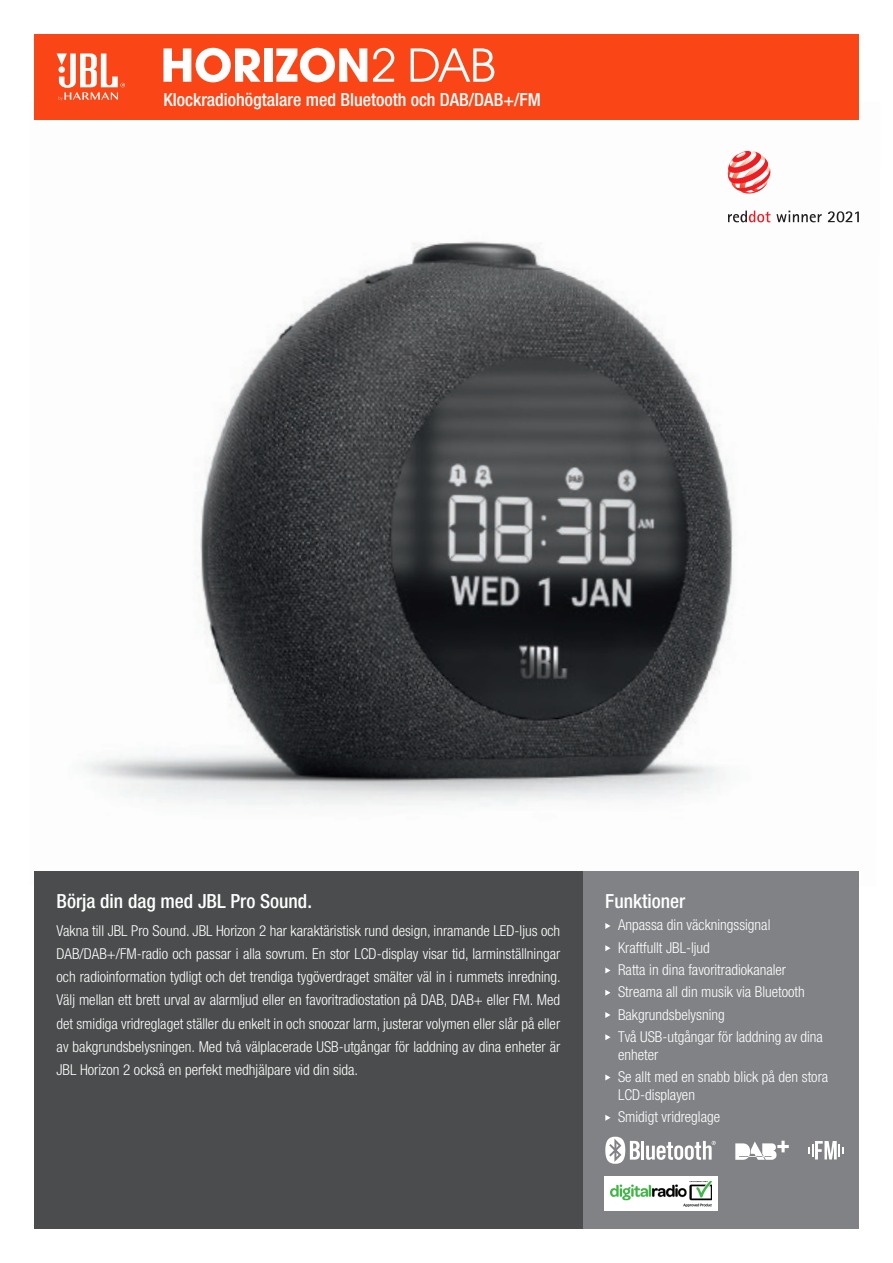
<style>
.page{position:relative;width:893px;height:1263px;background:#fff}
.page>*{position:absolute;margin:0;border:0;box-sizing:border-box;transform-origin:0 0}
.t1{font:500 condensed 19.5px "Helvetica Neue LT Pro";color:#fff}
.t2{font:500 condensed 18px "Helvetica Neue LT Pro";color:#fff}
.t3{font:300 condensed 15px/23.2px "Helvetica Neue LT Pro";color:#fff}
</style>
<div class="page">
<img style="left:34px;top:119px;width:825px;height:753px">
<div style="left:34px;top:34px;width:825px;height:85px;background:#fa4616"></div>
<svg style="left:57px;top:53px;width:68px;height:48px"></svg>
<div style="left:583px;top:872px;width:276px;height:357px;background:#808285"></div>
<svg style="left:605px;top:923px;width:5px;height:6px"></svg>
<svg style="left:605px;top:945px;width:5px;height:6px"></svg>
<svg style="left:605px;top:967px;width:5px;height:6px"></svg>
<svg style="left:605px;top:990px;width:5px;height:6px"></svg>
<svg style="left:605px;top:1012px;width:5px;height:6px"></svg>
<svg style="left:605px;top:1034px;width:5px;height:6px"></svg>
<svg style="left:605px;top:1074px;width:5px;height:6px"></svg>
<svg style="left:605px;top:1115px;width:5px;height:6px"></svg>
<div style="left:34px;top:872px;width:549px;height:357px;background:#4b4c4d"></div>
<svg style="left:163px;top:48px;width:98px;height:34px"></svg>
<div style="left:264px;top:48px;width:9px;height:34px;background:#fff"></div>
<svg style="left:276px;top:48px;width:91px;height:34px"></svg>
<svg style="left:373px;top:48px;width:21px;height:34px"></svg>
<svg style="left:411px;top:48px;width:83px;height:34px"></svg>
<svg style="left:735px;top:1141px;width:54px;height:19px"></svg>
<hr style="left:641px;top:1141px;width:3px;height:18px;background:#fff">
<svg style="left:646px;top:1141px;width:70px;height:19px"></svg>
<svg style="left:605px;top:1137px;width:35px;height:27px"></svg>
<svg style="left:808px;top:1141px;width:35px;height:18px"></svg>
<div style="left:604px;top:1176px;width:114px;height:35px;background:#fff"></div>
<img style="left:611px;top:1181px;width:101px;height:25px">
<svg style="left:776px;top:211px;width:83px;height:11px"></svg>
<svg style="left:728px;top:211px;width:42px;height:11px"></svg>
<svg style="left:728px;top:151px;width:42px;height:42px"></svg>
<p class="t2" style="left:163px;top:89px;width:379px">Klockradiohögtalare med Bluetooth och DAB/DAB+/FM</p>
<p class="t1" style="left:57px;top:890px;width:257px">Börja din dag med JBL Pro Sound.</p>
<p class="t3" style="left:57px;top:919px;width:506px;text-align:justify">Vakna till JBL Pro Sound. JBL Horizon 2 har karaktäristisk rund design, inramande LED-ljus och DAB/DAB+/FM-radio och passar i alla sovrum. En stor LCD-display visar tid, larminställningar och radioinformation tydligt och det trendiga tygöverdraget smälter väl in i rummets inredning.<br>Välj mellan ett brett urval av alarmljud eller en favoritradiostation på DAB, DAB+ eller FM. Med det smidiga vridreglaget ställer du enkelt in och snoozar larm, justerar volymen eller slår på eller av bakgrundsbelysningen. Med två välplacerade USB-utgångar för laddning av dina enheter är JBL Horizon 2 också en perfekt medhjälpare vid din sida.</p>
<p class="t1" style="left:605px;top:890px;width:82px">Funktioner</p>
<p class="t3" style="left:618px;top:913px;width:154px">Anpassa din väckningssignal</p>
<p class="t3" style="left:618px;top:936px;width:93px">Kraftfullt JBL-ljud</p>
<p class="t3" style="left:618px;top:958px;width:170px">Ratta in dina favoritradiokanaler</p>
<p class="t3" style="left:618px;top:980px;width:188px">Streama all din musik via Bluetooth</p>
<p class="t3" style="left:618px;top:1002px;width:108px">Bakgrundsbelysning</p>
<p class="t3" style="left:618px;top:1027px;width:206px;line-height:18px">Två USB-utgångar för laddning av dina enheter</p>
<p class="t3" style="left:618px;top:1067px;width:212px;line-height:18px">Se allt med en snabb blick på den stora<br>LCD-displayen</p>
<p class="t3" style="left:618px;top:1105px;width:104px">Smidigt vridreglage</p>
</div>
